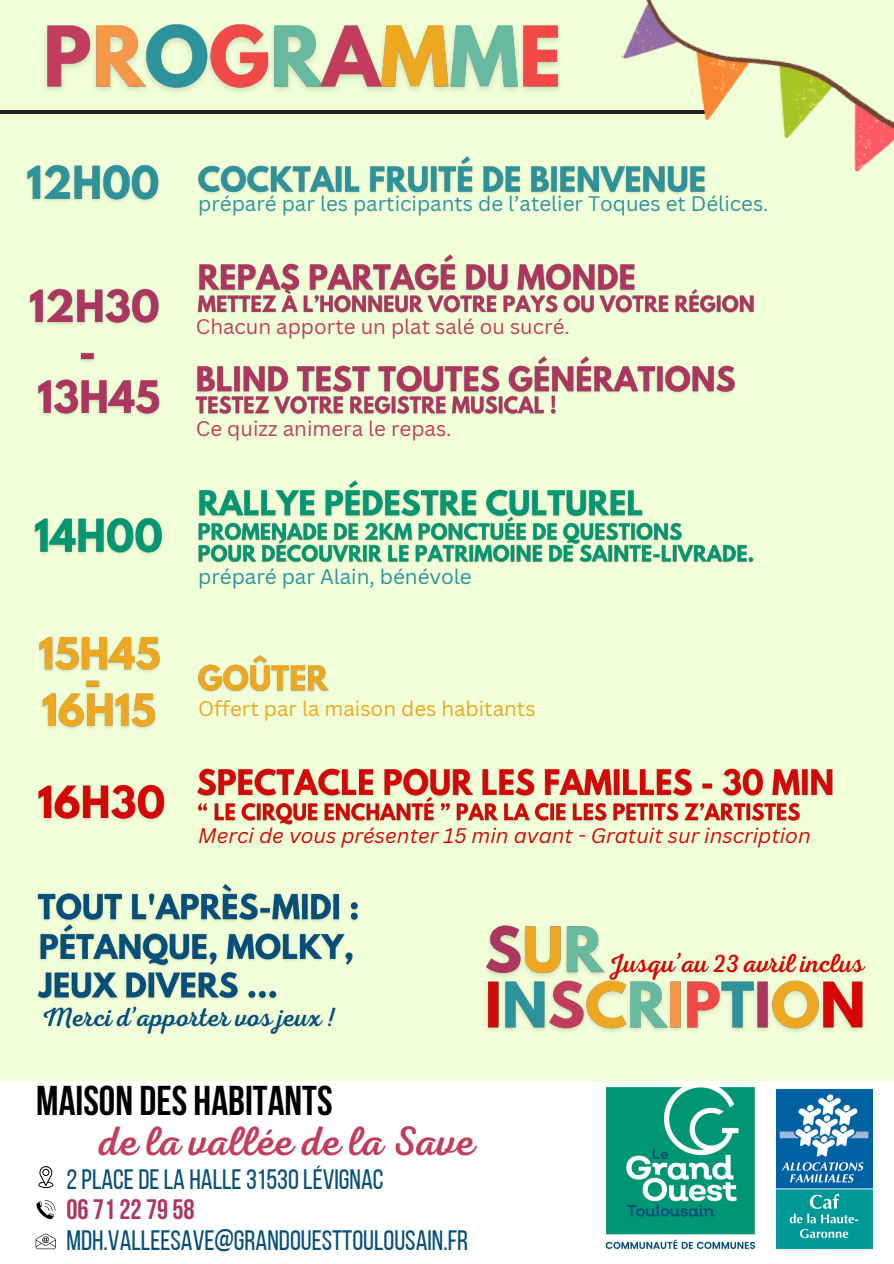
<style>
.page{position:relative;width:894px;height:1264px;background:#fff}
.page>*{position:absolute;margin:0;border:0;box-sizing:border-box;transform-origin:0 0}
.t1{font:700 41.4px/39.3px "Bebas Neue";color:#000}
.t2{font:28.05px/30.3px "Bebas Neue";color:#064f7b}
.t3{font:26.4px "RTL Adam Script Regular";color:#064f7b}
.t4{font:26.4px "RTL Adam Script Regular";color:#d60606}
.t5{font:20.55px "Canva Sans";color:#2c939d}
.t6{font:20.55px "Canva Sans";color:#c23d5d}
.t7{font:italic 20.55px "Canva Sans";color:#d60606}
.t8{font:20.55px "Canva Sans";color:#eda720}
.s1{font-family:"RTL Adam Script Regular";font-weight:400;color:#c23d5d}
.s2{font-weight:700;color:#ad3661}
</style>
<div class="page">
<div style="left:0;top:0;width:893px;height:1263px;background:#f1ffd8"></div>
<div style="left:0;top:1081px;width:893px;height:182px;background:#fff"></div>
<img style="left:776px;top:1088px;width:95px;height:161px">
<img style="left:605px;top:1087px;width:151px;height:162px">
<svg style="left:39px;top:1166px;width:14px;height:21px"></svg>
<svg style="left:36px;top:1200px;width:19px;height:19px"></svg>
<svg style="left:36px;top:1233px;width:20px;height:16px"></svg>
<hr style="left:0;top:110px;width:705px;height:3px;background:#231f20">
<img style="left:609px;top:0;width:284px;height:172px">
<img style="left:198px;top:152px;width:517px;height:42px">
<img style="left:27px;top:164px;width:132px;height:38px">
<img style="left:197px;top:289px;width:557px;height:24px">
<img style="left:29px;top:288px;width:130px;height:37px">
<img style="left:37px;top:379px;width:123px;height:37px">
<img style="left:197px;top:356px;width:538px;height:37px">
<img style="left:195px;top:395px;width:361px;height:20px">
<img style="left:76px;top:352px;width:26px;height:30px">
<img style="left:34px;top:517px;width:129px;height:38px">
<img style="left:199px;top:480px;width:444px;height:34px">
<img style="left:198px;top:514px;width:556px;height:49px">
<img style="left:38px;top:784px;width:127px;height:37px">
<img style="left:197px;top:768px;width:636px;height:29px">
<img style="left:197px;top:793px;width:607px;height:32px">
<img style="left:39px;top:637px;width:121px;height:35px">
<img style="left:42px;top:693px;width:114px;height:36px">
<img style="left:80px;top:661px;width:27px;height:49px">
<img style="left:198px;top:655px;width:131px;height:37px">
<img style="left:46px;top:24px;width:514px;height:68px">
<img style="left:37px;top:884px;width:321px;height:35px">
<img style="left:37px;top:919px;width:321px;height:81px">
<img style="left:486px;top:925px;width:378px;height:107px">
<img style="left:197px;top:254px;width:443px;height:46px">
<p class="t5" style="left:198px;top:189px;width:572px">préparé par les participants de l’atelier Toques et Délices.</p>
<p class="t6" style="left:196px;top:312px;width:375px">Chacun apporte un plat salé ou sucré.</p>
<p class="t6" style="left:196px;top:414px;width:257px">Ce quizz animera le repas.</p>
<p class="t5" style="left:198px;top:562px;width:275px">préparé par Alain, bénévole</p>
<h4 class="t8" style="left:198px;top:694px;width:339px">Offert par la maison des habitants</h4>
<p class="t7" style="left:198px;top:821px;width:614px">Merci de vous présenter 15 min avant - Gratuit sur inscription</p>
<p class="t3" style="left:41px;top:1002px;width:296px">Merci d’apporter vos jeux !</p>
<p class="t1" style="left:99px;top:1085px;width:377px;text-indent:-63px">MAISON DES HABITANTS<br><span class="s1">de la vallée de la Save</span></p>
<p class="t2" style="left:66px;top:1166px;width:403px">2PLACEDELA HALLE31530LÉVIGNAC<br><span class="s2">0671227958<br></span>MDH.VALLEESAVE@GRANDOUESTTOULOUSAIN.FR</p>
<p class="t4" style="left:608px;top:947px;width:257px">Jusqu’au 23 avril inclus</p>
</div>
